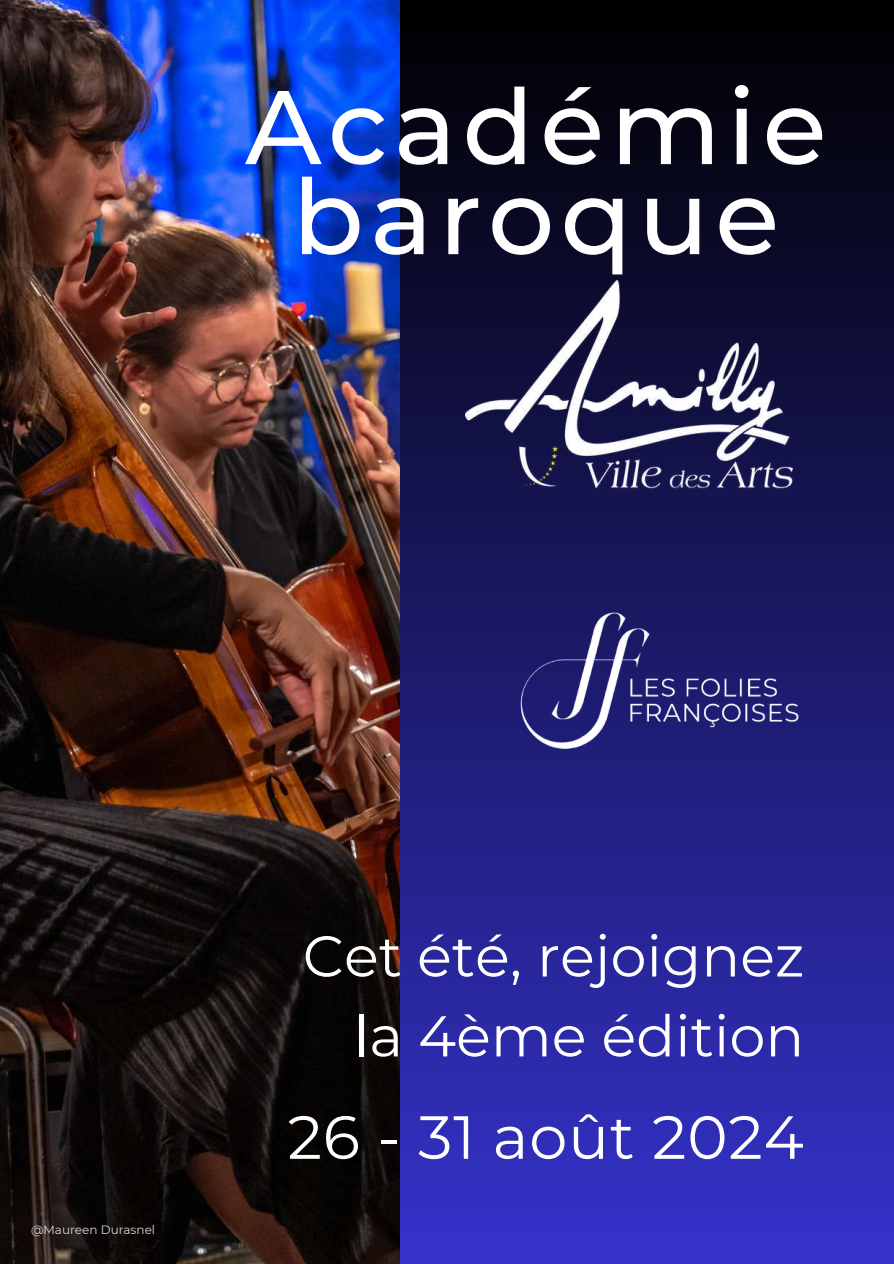
<style>
.page{position:relative;width:894px;height:1264px;background:#fff}
.page>*{position:absolute;margin:0;border:0;box-sizing:border-box;transform-origin:0 0}
.t1{font:500 104.4px/90px "Montserrat";letter-spacing:.06em;color:#fff;text-align:center}
.t2{font:60.75px "Montserrat";letter-spacing:.015em;color:#fff}
.t3{font:57.45px/79.8px "Montserrat";color:#fff;text-align:right}
.t4{font:12px "Montserrat";color:#d9d9d9}
</style>
<div class="page">
<div style="left:0;top:0;width:893px;height:1263px;background:linear-gradient(to bottom,#000,#3533cc)"></div>
<img style="left:0;top:0;width:400px;height:1263px">
<img style="left:465px;top:280px;width:327px;height:213px">
<img style="left:493px;top:585px;width:332px;height:189px">
<h1 class="t1" style="left:245px;top:82px;width:582px">Académie baroque</h1>
<p class="t4" style="left:31px;top:1222px;width:125px">@Maureen Durasnel</p>
<p class="t3" style="left:302px;top:916px;width:503px">Cet été, rejoignez la 4ème édition</p>
<p class="t2" style="left:287px;top:1099px;width:517px">26 - 31 août 2024</p>
</div>
